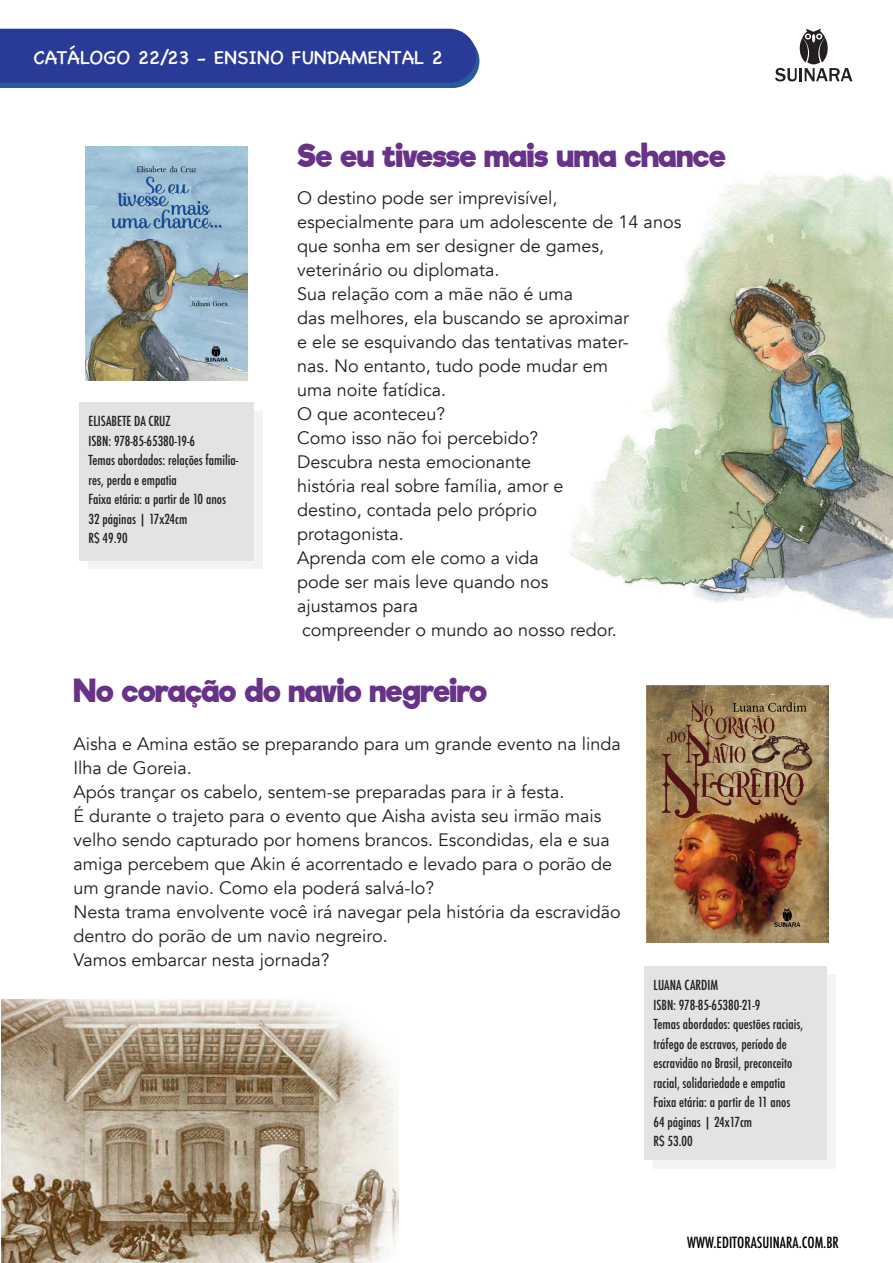
<style>
.page{position:relative;width:893px;height:1263px;background:#fff}
.page>*{position:absolute;margin:0;border:0;box-sizing:border-box;transform-origin:0 0}
.t1{font:700 30px "Riffic Free";letter-spacing:-.01em;color:#673288}
.t2{font:19.5px "Chalkboard SE";color:#fff}
.t3{font:18px/24px "Avenir";color:#231f20}
.t4{font:500 condensed 15px "Futura";color:#000001}
.t5{font:500 condensed 13.5px/19.5px "Futura";color:#231f20}
</style>
<div class="page">
<svg style="left:0;top:29px;width:479px;height:59px;background:#2b4098"></svg>
<svg style="left:775px;top:29px;width:77px;height:52px"></svg>
<div style="left:644px;top:966px;width:183px;height:194px;background:#e2e3e2"></div>
<div style="left:80px;top:402px;width:174px;height:158px;background:#e2e3e2"></div>
<img style="left:86px;top:147px;width:162px;height:233px">
<img style="left:647px;top:685px;width:182px;height:258px">
<img style="left:1px;top:999px;width:397px;height:264px">
<img style="left:568px;top:173px;width:325px;height:445px">
<p class="t2" style="left:33px;top:41px;width:411px">CATÁLOGO 22/23 - ENSINO FUNDAMENTAL 2</p>
<p class="t5" style="left:89px;top:412px;width:151px">ELISABETE DA CRUZ<br>ISBN: 978-85-65380-19-6<br>Temas abordados: relações familia&shy;res, perda e empatia<br>Faixa etária: a partir de 10 anos<br>32 páginas | 17x24cm<br>R$ 49.90</p>
<h1 class="t1" style="left:297px;top:138px;width:430px">Se eu tivesse mais uma chance</h1>
<p class="t3" style="left:297px;top:186px;width:386px">O destino pode ser imprevisível,<br>especialmente para um adolescente de 14 anos que sonha em ser designer de games, veterinário ou diplomata.<br>Sua relação com a mãe não é uma<br>das melhores, ela buscando se aproximar<br>e ele se esquivando das tentativas mater-<br>nas. No entanto, tudo pode mudar em<br>uma noite fatídica.<br>O que aconteceu?<br>Como isso não foi percebido?<br>Descubra nesta emocionante<br>história real sobre família, amor e<br>destino, contada pelo próprio<br>protagonista.<br>Aprenda com ele como a vida<br>pode ser mais leve quando nos<br>ajustamos para<br>compreender o mundo ao nosso redor.</p>
<h1 class="t1" style="left:74px;top:672px;width:415px">No coração do navio negreiro</h1>
<p class="t3" style="left:73px;top:732px;width:549px">Aisha e Amina estão se preparando para um grande evento na linda Ilha de Goreia.<br>Após trançar os cabelo, sentem-se preparadas para ir à festa.<br>É durante o trajeto para o evento que Aisha avista seu irmão mais velho sendo capturado por homens brancos. Escondidas, ela e sua amiga percebem que Akin é acorrentado e levado para o porão de um grande navio. Como ela poderá salvá-lo?<br>Nesta trama envolvente você irá navegar pela história da escravidão dentro do porão de um navio negreiro.<br>Vamos embarcar nesta jornada?</p>
<p class="t5" style="left:653px;top:975px;width:151px">LUANA CARDIM<br>ISBN: 978-85-65380-21-9<br>Temas abordados: questões raciais, tráfego de escravos, período de escravidão no Brasil, preconceito racial, solidariedade e empatia<br>Faixa etária: a partir de 11 anos<br>64 páginas | 24x17cm<br>R$ 53.00</p>
<p class="t4" style="left:687px;top:1233px;width:153px">WWW.EDITORASUINARA.COM.BR</p>
</div>
